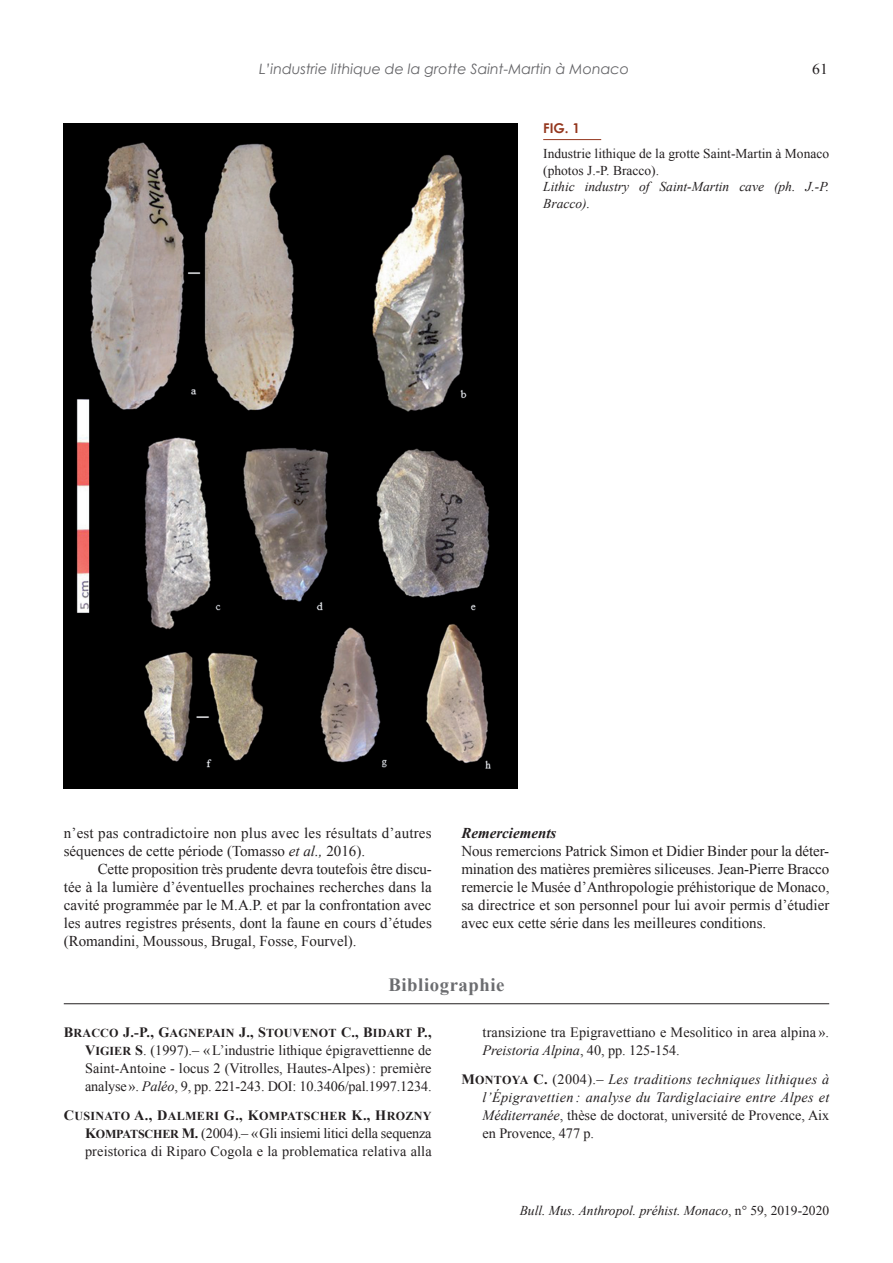
<style>
.page{position:relative;width:893px;height:1263px;background:#fff}
.page>*{position:absolute;margin:0;border:0;box-sizing:border-box;transform-origin:0 0}
.t1{font:700 18.75px "Times New Roman";letter-spacing:.03em;color:#6c6d70}
.t2{font:15px/18px "Times New Roman";color:#231f20;text-align:justify}
.t3{font:italic 700 15px "Times New Roman";color:#231f20}
.t4{font:15px "Times New Roman PSMT SC850";color:#231f20;scale:1.05 1}
.t5{font:14.25px/18px "Times New Roman";letter-spacing:.01em;color:#231f20}
.t6{font:italic 14.25px/18px "Times New Roman";letter-spacing:.025em;color:#231f20;text-align:justify}
.t7{font:italic 14.25px "Century Gothic";color:#636366}
.t8{font:italic 13.5px/16.5px "Times New Roman";color:#231f20}
.t9{font:13.5px/16.5px "Times New Roman";color:#231f20}
.t10{font:700 13.5px "Century Gothic";color:#94371e}
.t11{font:12.15px "Times New Roman PS Bold MT SC850";letter-spacing:.015em;color:#231f20}
.s1{font-style:italic}
.s2{font-size:14.25px}
.s3{font-family:"Times New Roman PS Bold MT SC850"}
.s4{font-family:"Times New Roman PS Bold MT SC850";font-size:12.15px}
.s5{font-weight:700}
.s6{font-family:"Times New Roman PS Bold MT SC850";font-style:normal}
.s7{font-family:"Times New Roman PS Bold MT SC850";font-style:normal;font-size:12.15px}
.s8{font-weight:700;font-style:normal}
.s9{font-style:normal}
</style>
<div class="page">
<img style="left:64px;top:123px;width:453px;height:665px">
<hr style="left:543px;top:139px;width:58px;height:1px;background:#94371e">
<hr style="left:64px;top:1003px;width:765px;height:1px;background:#231f20">
<p class="t7" style="left:259px;top:60px;width:371px">L’industrie lithique de la grotte Saint-Martin à Monaco</p>
<p class="t4" style="left:812px;top:59px;width:16px">61</p>
<p class="t10" style="left:543px;top:120px;width:38px">Fig. 1</p>
<p class="t9" style="left:543px;top:145px;width:287px">Industrie lithique de la grotte Saint-Martin à Monaco (photos J.-P. Bracco).</p>
<p class="t8" style="left:543px;top:178px;width:287px">Lithic industry of Saint-Martin cave (ph. J.-P.<br>Bracco).</p>
<p class="t2" style="left:64px;top:823px;width:369px">n’est pas contradictoire non plus avec les résultats d’autres séquences de cette période (Tomasso <span class="s1">et al.,</span> 2016).</p>
<p class="t2" style="left:64px;top:859px;width:370px;text-indent:34px">Cette proposition très prudente devra toutefois être discu&shy;tée à la lumière d’éventuelles prochaines recherches dans la cavité programmée par le M.A.P. et par la confrontation avec les autres registres présents, dont la faune en cours d’études (Romandini, Moussous, Brugal, Fosse, Fourvel).</p>
<p class="t3" style="left:461px;top:822px;width:96px">Remerciements</p>
<p class="t2" style="left:461px;top:841px;width:370px">Nous remercions Patrick Simon et Didier Binder pour la déter&shy;mination des matières premières siliceuses. Jean-Pierre Bracco remercie le Musée d’Anthropologie préhistorique de Monaco, sa directrice et son personnel pour lui avoir permis d’étudier avec eux cette série dans les meilleures conditions.</p>
<p class="t1" style="left:388px;top:971px;width:118px">Bibliographie</p>
<p class="t11" style="left:64px;top:1024px;width:369px"><span class="s2">B</span>RACCO <span class="s2">J.-P., G</span>AGNEPAIN <span class="s2">J., S</span>TOUVENOT <span class="s2">C., B</span>IDART <span class="s2">P.,</span></p>
<p class="t5" style="left:85px;top:1041px;width:348px;text-align:justify"><span class="s3">V</span><span class="s4">IGIER</span> <span class="s5">S</span>. (1997).– «L’industrie lithique épigravettienne de Saint-Antoine - locus 2 (Vitrolles, Hautes-Alpes): première analyse». <span class="s1">Paléo</span>, 9, pp. 221-243. DOI: 10.3406/pal.1997.1234.</p>
<p class="t11" style="left:64px;top:1107px;width:369px"><span class="s2">C</span>USINATO <span class="s2">A., D</span>ALMERI <span class="s2">G., K</span>OMPATSCHER <span class="s2">K., H</span>ROZNY</p>
<p class="t5" style="left:85px;top:1123px;width:348px"><span class="s3">K</span><span class="s4">OMPATSCHER</span> <span class="s5">M.</span> (2004).– « Gli insiemi litici della sequenza preistorica di Riparo Cogola e la problematica relativa alla</p>
<p class="t5" style="left:483px;top:1023px;width:348px">transizione tra Epigravettiano e Mesolitico in area alpina ».<br><span class="s1">Preistoria Alpina</span>, 40, pp. 125-154.</p>
<p class="t6" style="left:483px;top:1070px;width:348px;text-indent:-21px"><span class="s6">M</span><span class="s7">ONTOYA</span> <span class="s8">C.</span> <span class="s9">(2004).–</span> Les traditions techniques lithiques à l’Épigravettien : analyse du Tardiglaciaire entre Alpes et Méditerranée<span class="s9">, thèse de doctorat, université de Provence, Aix en Provence, 477 p.</span></p>
<p class="t8" style="left:520px;top:1202px;width:311px">Bull. Mus. Anthropol. préhist. Monaco<span class="s9">, n° 59, 2019-2020</span></p>
</div>
